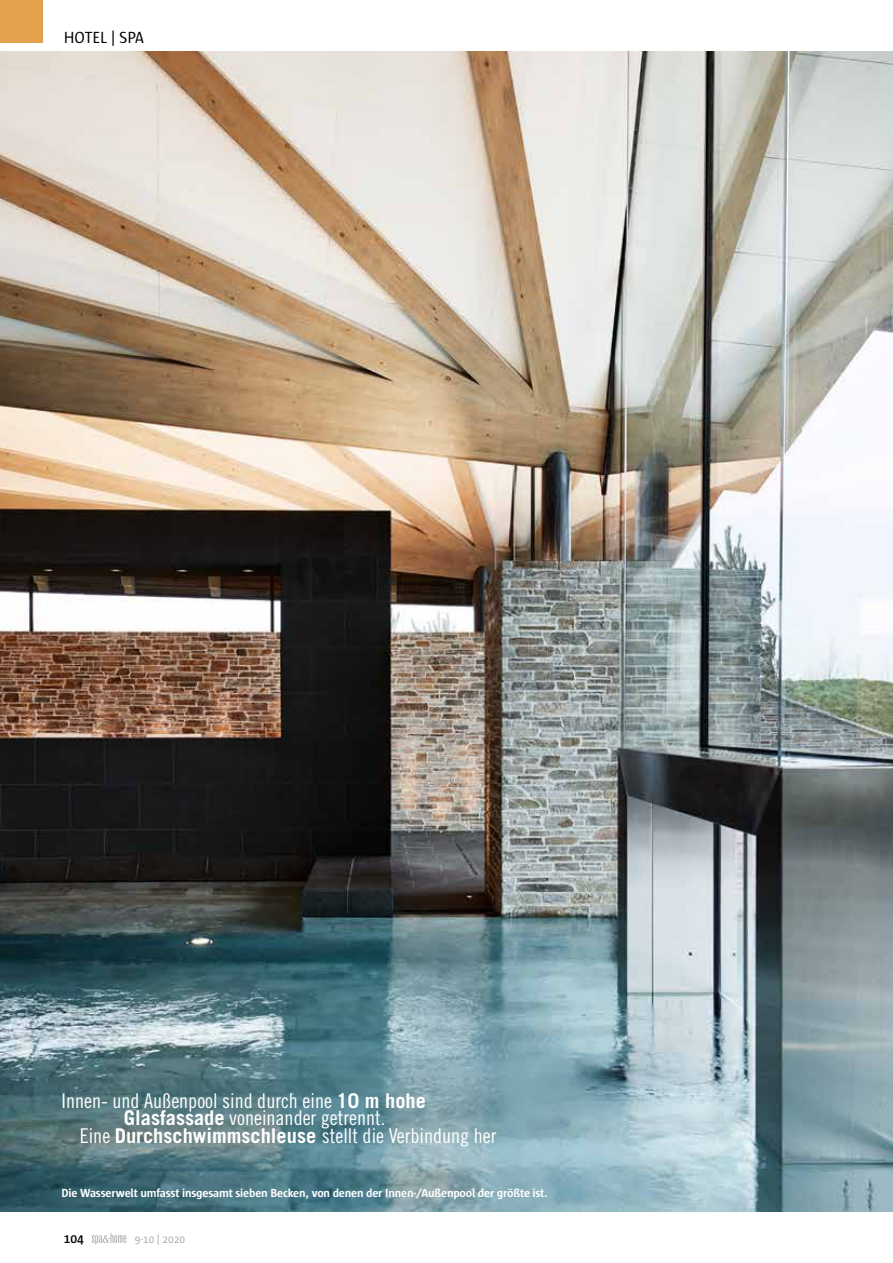
<style>
.page{position:relative;width:893px;height:1263px;background:#fff}
.page>*{position:absolute;margin:0;border:0;box-sizing:border-box;transform-origin:0 0}
.t1{font:20.4px "Trade Gothic Cond Eighteen";color:#fff}
.t2{font:16.5px "Sun";color:#000}
.t3{font:600 13.5px "Sun";color:#000}
.t4{font:700 12px "Sun";letter-spacing:-.015em;color:#fff}
.t5{font:11.25px "Sun";color:#a7a9ac}
.s1{font-family:"Trade Gothic";font-weight:700}
</style>
<div class="page">
<svg style="left:92px;top:1233px;width:34px;height:11px"></svg>
<div style="left:0;top:0;width:43px;height:43px;background:#e3a14e"></div>
<img style="left:0;top:51px;width:893px;height:1161px">
<p class="t2" style="left:64px;top:28px;width:82px">HOTEL | SPA</p>
<p class="t1" style="left:62px;top:1088px;width:366px">Innen- und Außenpool sind durch eine <span class="s1">10 m hohe</span></p>
<p class="t1" style="left:124px;top:1106px;width:263px"><span class="s1">Glasfassade</span> voneinander getrennt.</p>
<p class="t1" style="left:80px;top:1123px;width:418px">Eine <span class="s1">Durchschwimmschleuse</span> stellt die Verbindung her</p>
<p class="t4" style="left:62px;top:1186px;width:488px">Die Wasserwelt umfasst insgesamt sieben Becken, von denen der Innen-/Außenpool der größte ist.</p>
<p class="t3" style="left:64px;top:1231px;width:22px">104</p>
<p class="t5" style="left:135px;top:1233px;width:52px">9-10 | 2020</p>
</div>
